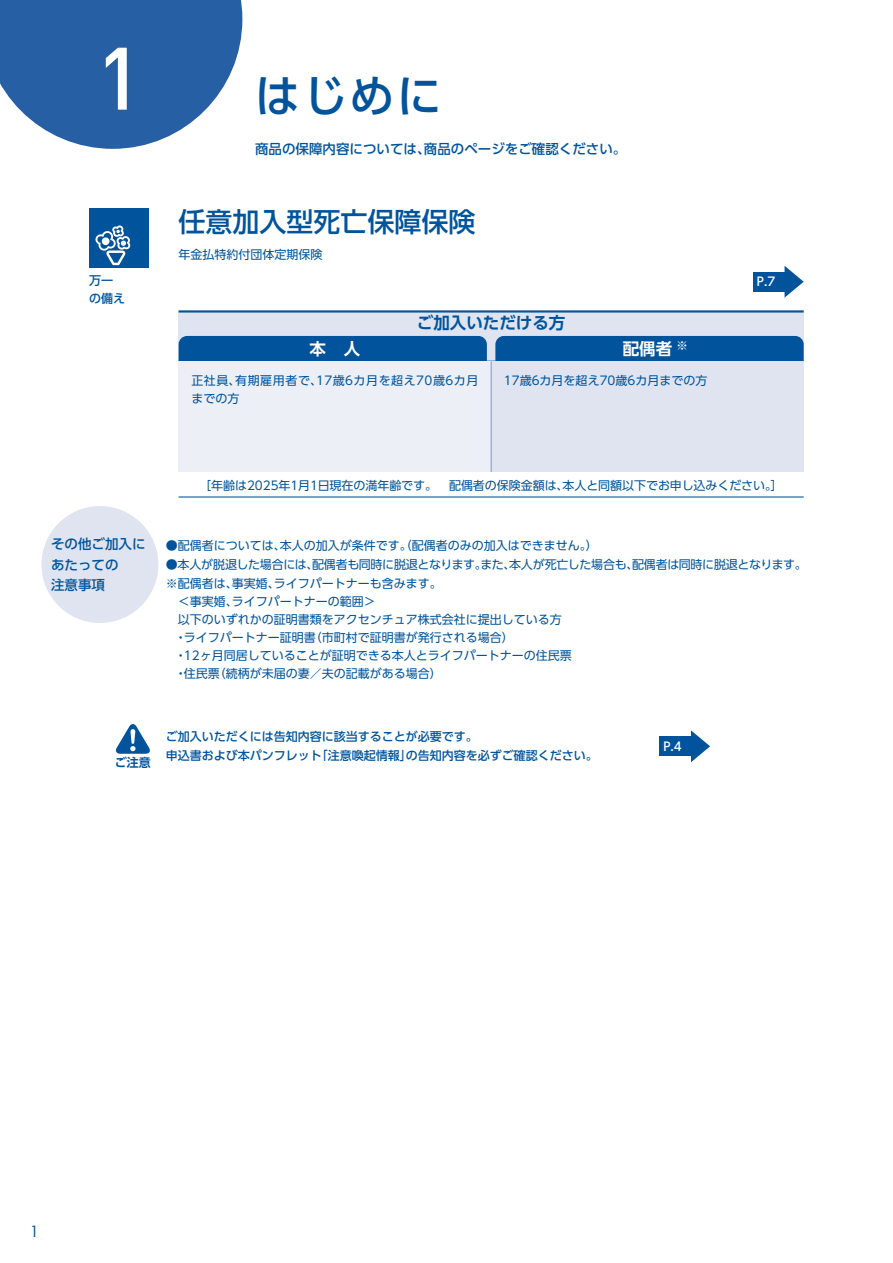
<style>
.page{position:relative;width:893px;height:1263px;background:#fff}
.page>*{position:absolute;margin:0;border:0;box-sizing:border-box;transform-origin:0 0}
.t1{font:500 87px "DIN Pro";color:#fff}
.t2{font:500 45px "UD Shin Go Pro";color:#01549c}
.t3{font:500 27px "UD Shin Go Pro";color:#01549c}
.t4{font:700 16.5px "UD Shin Go Pro De";color:#01549c}
.t5{font:700 16.5px "UD Shin Go Pro De";color:#fff}
.t6{font:15px "Futura Std";color:#01549c}
.t7{font:500 13.5px/20.2px "UD Shin Go Pro";color:#01549c}
.t8{font:12px/18px "UD Shin Go Pro";color:#01549c}
.t9{font:500 12px/18px "UD Shin Go Pro";color:#01549c}
.t10{font:12px/18px "UD Shin Go Pro";letter-spacing:.04em;color:#01549c}
.t11{font:500 12px "UD Shin Go Pro";color:#fff}
.t12{font:700 12px "UD Shin Go Pro De";color:#01549c}
.t13{font:12px "UD Shin Go Pro";color:#fff}
</style>
<div class="page">
<svg style="left:0;top:0;width:242px;height:149px"></svg>
<div style="left:179px;top:310px;width:625px;height:26px;background:#e0e4f1"></div>
<hr style="left:179px;top:310px;width:625px;height:3px;background:#01549c">
<div style="left:753px;top:272px;width:31px;height:19px;background:#01549c"></div>
<svg style="left:784px;top:266px;width:20px;height:32px"></svg>
<div style="left:89px;top:208px;width:60px;height:60px;background:#01549c"></div>
<svg style="left:95px;top:225px;width:35px;height:40px"></svg>
<div style="left:102px;top:237px;width:8px;height:8px;background:#fff;border-radius:50%"></div>
<div style="left:179px;top:336px;width:308px;height:25px;background:#01549c"></div>
<div style="left:495px;top:336px;width:309px;height:25px;background:#01549c"></div>
<div style="left:179px;top:361px;width:312px;height:111px;background:#edeff6"></div>
<div style="left:491px;top:361px;width:313px;height:111px;background:#e0e4f1"></div>
<hr style="left:491px;top:361px;width:1px;height:111px;background:#8493c4">
<hr style="left:179px;top:496px;width:625px;height:1px;background:#01549c">
<div style="left:41px;top:506px;width:117px;height:117px;background:#e0e4f1;border-radius:50%"></div>
<svg style="left:115px;top:724px;width:35px;height:30px"></svg>
<div style="left:659px;top:737px;width:32px;height:19px;background:#01549c"></div>
<svg style="left:691px;top:730px;width:19px;height:32px"></svg>
<h1 class="t1" style="left:96px;top:8px;width:48px">1</h1>
<p class="t9" style="left:89px;top:271px;width:37px">万一の備え</p>
<h2 class="t2" style="left:255px;top:59px;width:188px">はじめに</h2>
<p class="t7" style="left:255px;top:139px;width:373px">商品の保障内容については、商品のページをご確認ください。</p>
<h3 class="t3" style="left:179px;top:200px;width:299px">任意加入型死亡保障保険</h3>
<p class="t8" style="left:179px;top:245px;width:145px">年金払特約付団体定期保険</p>
<h3 class="t4" style="left:417px;top:310px;width:150px">ご加入いただける方</h3>
<h3 class="t5" style="left:309px;top:335px;width:53px">本 人</h3>
<h3 class="t5" style="left:623px;top:335px;width:51px">配偶者</h3>
<p class="t13" style="left:676px;top:336px;width:13px">※</p>
<p class="t10" style="left:191px;top:371px;width:289px">正社員、有期雇用者で、17歳6カ月を超え70歳6カ月までの方</p>
<p class="t8" style="left:504px;top:371px;width:205px">17歳6カ月を超え70歳6カ月までの方</p>
<p class="t11" style="left:757px;top:272px;width:20px">P.7</p>
<p class="t8" style="left:199px;top:476px;width:585px">［年齢は2025年1月1日現在の満年齢です。　配偶者の保険金額は、本人と同額以下でお申し込みください。］</p>
<p class="t7" style="left:51px;top:534px;width:96px">その他ご加入にあたっての<br>注意事項</p>
<p class="t8" style="left:166px;top:536px;width:433px">●配偶者については、本人の加入が条件です。（配偶者のみの加入はできません。）</p>
<p class="t8" style="left:166px;top:554px;width:643px;line-height:19.2px">●本人が脱退した場合には、配偶者も同時に脱退となります。また、本人が死亡した場合も、配偶者は同時に脱退となります。※配偶者は、事実婚、ライフパートナーも含みます。</p>
<p class="t8" style="left:166px;top:592px;width:407px">　＜事実婚、ライフパートナーの範囲＞<br>　以下のいずれかの証明書類をアクセンチュア株式会社に提出している方　・ライフパートナー証明書（市町村で証明書が発行される場合）<br>　・12ヶ月同居していることが証明できる本人とライフパートナーの住民票　・住民票（続柄が未届の妻／夫の記載がある場合）</p>
<p class="t12" style="left:115px;top:752px;width:37px">ご注意</p>
<p class="t9" style="left:166px;top:726px;width:434px;line-height:19.2px">ご加入いただくには告知内容に該当することが必要です。<br>申込書および本パンフレット「注意喚起情報」の告知内容を必ずご確認ください。</p>
<p class="t11" style="left:663px;top:736px;width:20px">P.4</p>
<p class="t6" style="left:30px;top:1222px;width:11px">1</p>
</div>
